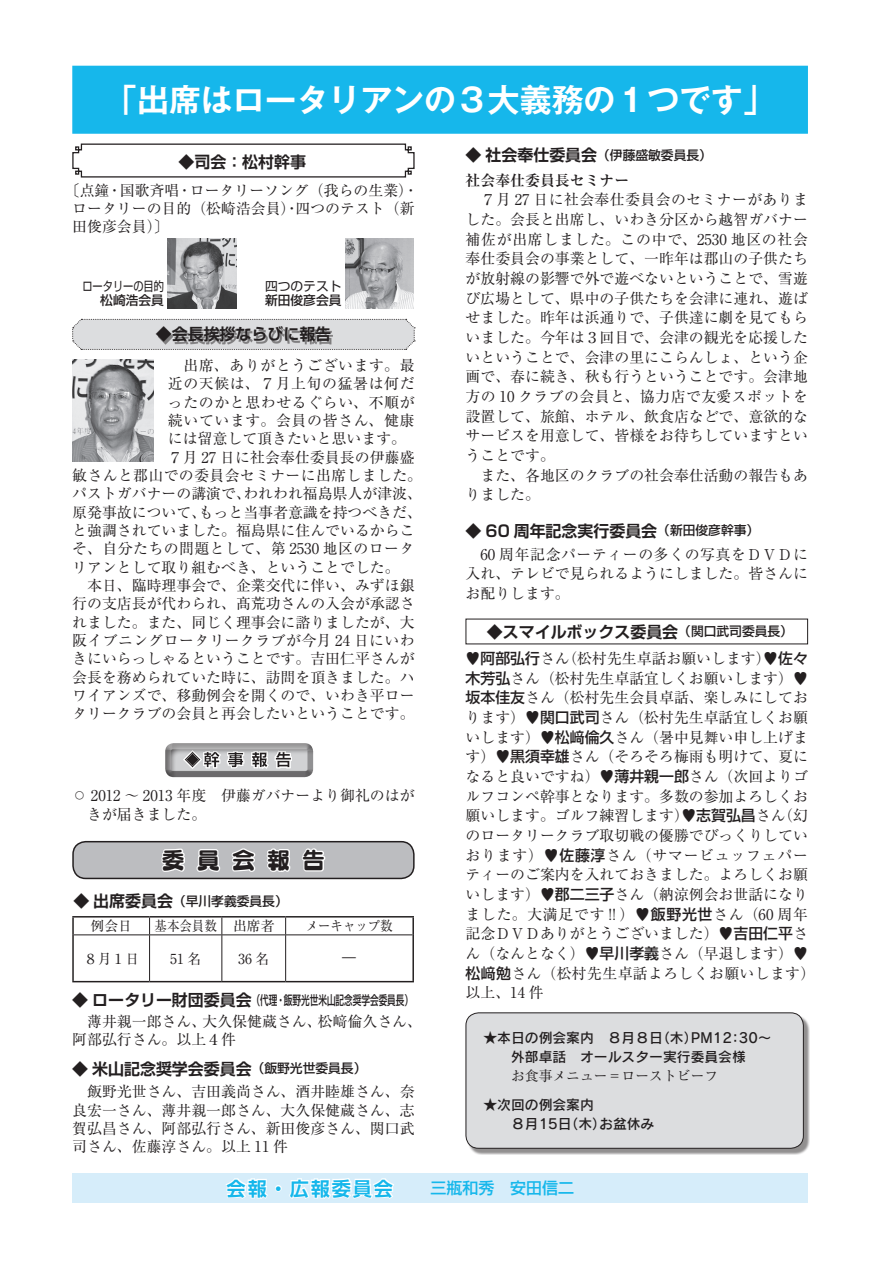
<style>
.page{position:relative;width:893px;height:1263px;background:#fff}
.page>*{position:absolute;margin:0;border:0;box-sizing:border-box;transform-origin:0 0}
.t1{font:700 31.95px "Gothic MB101 Pr 6 N De";color:#fff}
.t2{font:23.4px "Slump Std DB";letter-spacing:.5em;color:#231f20}
.t3{font:700 19.2px "Shin Go Pr 6 N De";letter-spacing:.1em;color:#16b7eb}
.t4{font:700 15.9px "Shin Go Pr 6 N De";color:#231f20}
.t5{font:500 15.9px "Shin Go Pr 6";color:#16b7eb}
.t6{font:14.85px/19.6px "Ryumin Pr 6 N";color:#231f20}
.t7{font:14.85px "Ryumin Pr 6 N";letter-spacing:.025em;color:#231f20}
.t8{font:14.85px "Ryumin Pr 6 N";letter-spacing:.045em;color:#231f20}
.t9{font:14.85px "Ryumin Pr 6 N";letter-spacing:.04em;color:#231f20}
.t10{font:14.85px "Ryumin Pr 6 N";letter-spacing:.03em;color:#231f20}
.t11{font:700 14.85px "Ryumin Pr 6 N";color:#231f20}
.t12{font:13.8px/19.2px "Rodin Pro DB";color:#231f20}
.t13{font:13.8px "Ryumin Pr 6";color:#231f20}
.t14{font:13.8px "Ryumin Pr 6 N";color:#231f20;scale:.9 1}
.t15{font:13.8px "Ryumin Pr 6 N";color:#231f20}
.t16{font:500 12.75px "Shin Go Pr 6 N";color:#231f20}
.t17{font:500 12.75px "Shin Go Pr 6 N";color:#231f20;scale:.68 1}
.t18{font:12.75px "Shin Go Pr 6 N";color:#231f20;scale:.8 1}
.t19{font:12.75px "Shin Go Pr 6 N";color:#231f20}
.s1{font-family:"Shin Go Pr 6 N De";font-weight:700;font-size:15.9px}
.s2{font-family:"Shin Go Pr 6 N";font-weight:500;font-size:12.75px}
.s3{font-family:"Shin Go Pr 6 N";font-weight:500}
.s4{font-family:"Rodin Pro DB"}
</style>
<div class="page">
<div style="left:72px;top:1173px;width:736px;height:30px;background:#d6edfa"></div>
<svg style="left:225px;top:1178px;width:43px;height:21px"></svg>
<div style="left:275px;top:1185px;width:7px;height:7px;border:2px solid #fff;border-radius:50%"></div>
<svg style="left:289px;top:1178px;width:105px;height:21px"></svg>
<div style="left:72px;top:66px;width:736px;height:68px;background:#16b7eb;border:2px solid #16b7eb"></div>
<div style="left:468px;top:1014px;width:342px;height:141px;background:#231f20;opacity:.5"></div>
<div style="left:466px;top:1013px;width:337px;height:135px;background:#dcdddf;border-radius:13px"></div>
<div style="left:466px;top:1012px;width:338px;height:136px;border:1px solid #231f20;border-radius:13px"></div>
<svg style="left:72px;top:143px;width:343px;height:35px"></svg>
<svg style="left:72px;top:319px;width:343px;height:31px;background:#d6d7d9"></svg>
<div style="left:158px;top:329px;width:175px;height:15px;background:#231f20;opacity:.5"></div>
<div style="left:73px;top:842px;width:341px;height:36px;background:#bcbdc0;border-radius:13px"></div>
<div style="left:72px;top:841px;width:343px;height:38px;border:2px solid #231f20;border-radius:13px"></div>
<svg style="left:149px;top:917px;width:1px;height:17px"></svg>
<svg style="left:160px;top:743px;width:167px;height:240px"></svg>
<hr style="left:74px;top:934px;width:76px;height:1px;background:#231f20">
<hr style="left:150px;top:934px;width:72px;height:1px;background:#231f20">
<hr style="left:149px;top:935px;width:1px;height:46px;background:#231f20">
<hr style="left:222px;top:934px;width:64px;height:1px;background:#231f20">
<hr style="left:222px;top:935px;width:1px;height:46px;background:#231f20">
<hr style="left:286px;top:934px;width:126px;height:1px;background:#231f20">
<hr style="left:285px;top:935px;width:1px;height:46px;background:#231f20">
<hr style="left:72px;top:916px;width:78px;height:1px;background:#231f20">
<svg style="left:72px;top:917px;width:2px;height:18px"></svg>
<hr style="left:150px;top:916px;width:72px;height:1px;background:#231f20">
<hr style="left:222px;top:916px;width:64px;height:1px;background:#231f20">
<hr style="left:286px;top:916px;width:128px;height:1px;background:#231f20">
<svg style="left:412px;top:917px;width:2px;height:18px"></svg>
<hr style="left:72px;top:935px;width:2px;height:46px;background:#231f20">
<hr style="left:412px;top:935px;width:2px;height:46px;background:#231f20">
<hr style="left:72px;top:981px;width:78px;height:1px;background:#231f20">
<hr style="left:150px;top:981px;width:72px;height:1px;background:#231f20">
<hr style="left:222px;top:981px;width:64px;height:1px;background:#231f20">
<hr style="left:286px;top:981px;width:128px;height:1px;background:#231f20">
<img style="left:72px;top:359px;width:81px;height:102px">
<img style="left:168px;top:238px;width:68px;height:70px">
<img style="left:345px;top:238px;width:69px;height:70px">
<h1 class="t1" style="left:105px;top:73px;width:671px">「出席はロータリアンの３大義務の１つです」</h1>
<p class="t4" style="left:179px;top:149px;width:129px">◆司会：松村幹事</p>
<p class="t6" style="left:72px;top:181px;width:348px;line-height:18px;text-indent:-7px">〔点鐘・国歌斉唱・ロータリーソング（我らの生業）・ロータリーの目的（松崎浩会員）・四つのテスト（新田俊彦会員）〕</p>
<p class="t18" style="left:82px;top:275px;width:104px">ロータリーの目的</p>
<p class="t16" style="left:100px;top:289px;width:65px">松崎浩会員</p>
<p class="t19" style="left:265px;top:275px;width:78px">四つのテスト</p>
<p class="t16" style="left:265px;top:289px;width:78px">新田俊彦会員</p>
<p class="t4" style="left:156px;top:321px;width:177px">◆会長挨拶ならびに報告</p>
<p class="t8" style="left:168px;top:354px;width:248px">　出席、ありがとうございます。最</p>
<p class="t9" style="left:168px;top:372px;width:248px">近の天候は、７月上旬の猛暑は何だ</p>
<p class="t9" style="left:168px;top:390px;width:248px">ったのかと思わせるぐらい、不順が</p>
<p class="t8" style="left:168px;top:409px;width:248px">続いています。会員の皆さん、健康</p>
<p class="t6" style="left:168px;top:428px;width:240px">には留意して頂きたいと思います。</p>
<p class="t6" style="left:168px;top:446px;width:248px">７月 27 日に社会奉仕委員長の伊藤盛</p>
<p class="t7" style="left:72px;top:464px;width:351px">敏さんと郡山での委員会セミナーに出席しました。</p>
<p class="t6" style="left:72px;top:483px;width:351px">パストガバナーの講演で、われわれ福島県人が津波、</p>
<p class="t6" style="left:72px;top:501px;width:351px">原発事故について、もっと当事者意識を持つべきだ、</p>
<p class="t6" style="left:72px;top:520px;width:344px">と強調されていました。福島県に住んでいるからこ</p>
<p class="t10" style="left:72px;top:537px;width:344px">そ、自分たちの問題として、第 2530 地区のロータ</p>
<p class="t6" style="left:72px;top:556px;width:329px">リアンとして取り組むべき、ということでした。</p>
<p class="t6" style="left:72px;top:575px;width:344px">　本日、臨時理事会で、企業交代に伴い、みずほ銀</p>
<p class="t6" style="left:72px;top:593px;width:344px">行の支店長が代わられ、髙荒功さんの入会が承認さ</p>
<p class="t6" style="left:72px;top:611px;width:344px">れました。また、同じく理事会に諮りましたが、大</p>
<p class="t7" style="left:72px;top:629px;width:344px">阪イブニングロータリークラブが今月 24 日にいわ</p>
<p class="t6" style="left:72px;top:648px;width:344px">きにいらっしゃるということです。吉田仁平さんが</p>
<p class="t6" style="left:72px;top:666px;width:344px">会長を務められていた時に、訪問を頂きました。ハ</p>
<p class="t6" style="left:72px;top:685px;width:344px">ワイアンズで、移動例会を開くので、いわき平ロー</p>
<p class="t6" style="left:72px;top:703px;width:344px">タリークラブの会員と再会したいということです。</p>
<p class="t6" style="left:87px;top:785px;width:329px;line-height:19.2px;text-indent:-15px">⃝ 2012 ～ 2013 年度　伊藤ガバナーより御礼のはがきが届きました。</p>
<h2 class="t2" style="left:162px;top:844px;width:165px">委員会報告</h2>
<p class="t16" style="left:73px;top:891px;width:216px"><span class="s1">◆ 出席委員会</span>（早川孝義委員長）</p>
<p class="t15" style="left:91px;top:915px;width:43px">例会日</p>
<p class="t14" style="left:155px;top:915px;width:135px">基本会員数 出席者</p>
<p class="t14" style="left:306px;top:915px;width:98px">メーキャップ数</p>
<p class="t15" style="left:84px;top:947px;width:57px">８月１日</p>
<p class="t15" style="left:170px;top:947px;width:33px">51 名</p>
<p class="t15" style="left:238px;top:947px;width:33px">36 名</p>
<p class="t15" style="left:342px;top:947px;width:15px">―</p>
<p class="t17" style="left:72px;top:990px;width:503px"><span class="s1">◆ ロータリー財団委員会</span>（代理・飯野光世米山記念奨学会委員長）</p>
<p class="t6" style="left:72px;top:1012px;width:351px;line-height:18px">　薄井親一郎さん、大久保健蔵さん、松﨑倫久さん、阿部弘行さん。以上４件</p>
<p class="t4" style="left:72px;top:1055px;width:296px">◆ 米山記念奨学会委員会<span class="s2">（飯野光世委員長）</span></p>
<p class="t6" style="left:72px;top:1082px;width:344px;line-height:18px;text-align:justify">　飯野光世さん、吉田義尚さん、酒井睦雄さん、奈良宏一さん、薄井親一郎さん、大久保健蔵さん、志賀弘昌さん、阿部弘行さん、新田俊彦さん、関口武司さん、佐藤淳さん。以上 11 件</p>
<p class="t16" style="left:466px;top:145px;width:248px"><span class="s1">◆ 社会奉仕委員会</span>（伊藤盛敏委員長）</p>
<p class="t11" style="left:466px;top:168px;width:165px">社会奉仕委員長セミナー</p>
<p class="t6" style="left:466px;top:189px;width:344px">　７月 27 日に社会奉仕委員会のセミナーがありました。会長と出席し、いわき分区から越智ガバナー補佐が出席しました。この中で、2530 地区の社会奉仕委員会の事業として、一昨年は郡山の子供たちが放射線の影響で外で遊べないということで、雪遊び広場として、県中の子供たちを会津に連れ、遊ばせました。昨年は浜通りで、子供達に劇を見てもらいました。今年は３回目で、会津の観光を応援したいということで、会津の里にこらんしょ、という企画で、春に続き、秋も行うということです。会津地方の 10 クラブの会員と、協力店で友愛スポットを設置して、旅館、ホテル、飲食店などで、意欲的なサービスを用意して、皆様をお待ちしていますということです。<br>　また、各地区のクラブの社会奉仕活動の報告もありました。</p>
<p class="t4" style="left:466px;top:517px;width:295px">◆ 60 周年記念実行委員会<span class="s2">（新田俊彦幹事）</span></p>
<p class="t6" style="left:466px;top:544px;width:344px;text-align:justify">　60 周年記念パーティーの多くの写真をＤＶＤに入れ、テレビで見られるようにしました。皆さんにお配りします。</p>
<p class="t4" style="left:487px;top:618px;width:308px">◆スマイルボックス委員会<span class="s2">（関口武司委員長）</span></p>
<p class="t6" style="left:466px;top:648px;width:351px"><span class="s3">♥阿部弘行</span>さん（松村先生卓話お願いします）<span class="s3">♥佐々木芳弘</span>さん（松村先生卓話宜しくお願いします）<span class="s3">♥坂本佳友</span>さん（松村先生会員卓話、楽しみにしております）<span class="s3">♥関口武司</span>さん（松村先生卓話宜しくお願いします）<span class="s3">♥松﨑倫久</span>さん（暑中見舞い申し上げます）<span class="s3">♥黒須幸雄</span>さん（そろそろ梅雨も明けて、夏になると良いですね）<span class="s3">♥薄井親一郎</span>さん（次回よりゴルフコンペ幹事となります。多数の参加よろしくお願いします。ゴルフ練習します）<span class="s3">♥志賀弘昌</span>さん（幻のロータリークラブ取切戦の優勝でびっくりしていおります）<span class="s3">♥佐藤淳</span>さん（サマービュッフェパーティーのご案内を入れておきました。よろしくお願いします）<span class="s3">♥郡二三子</span>さん（納涼例会お世話になりました。大満足です‼）<span class="s3">♥飯野光世</span>さん（60 周年記念ＤＶＤありがとうございました）<span class="s3">♥吉田仁平</span>さん（なんとなく）<span class="s3">♥早川孝義</span>さん（早退します）<span class="s3">♥松﨑勉</span>さん（松村先生卓話よろしくお願いします）以上、14 件</p>
<p class="t12" style="left:483px;top:1028px;width:290px">★本日の例会案内　８月８日（木）PM12：30～　　外部卓話　オールスター実行委員会様</p>
<p class="t13" style="left:483px;top:1065px;width:236px"><span class="s4">　　</span>お食事メニュー＝ローストビーフ</p>
<p class="t12" style="left:483px;top:1095px;width:186px">★次回の例会案内　<br>　　８月15日（木）お盆休み　</p>
<p class="t3" style="left:227px;top:1172px;width:168px">会報・広報委員会</p>
<p class="t5" style="left:431px;top:1175px;width:145px">三瓶和秀　安田信二</p>
</div>
